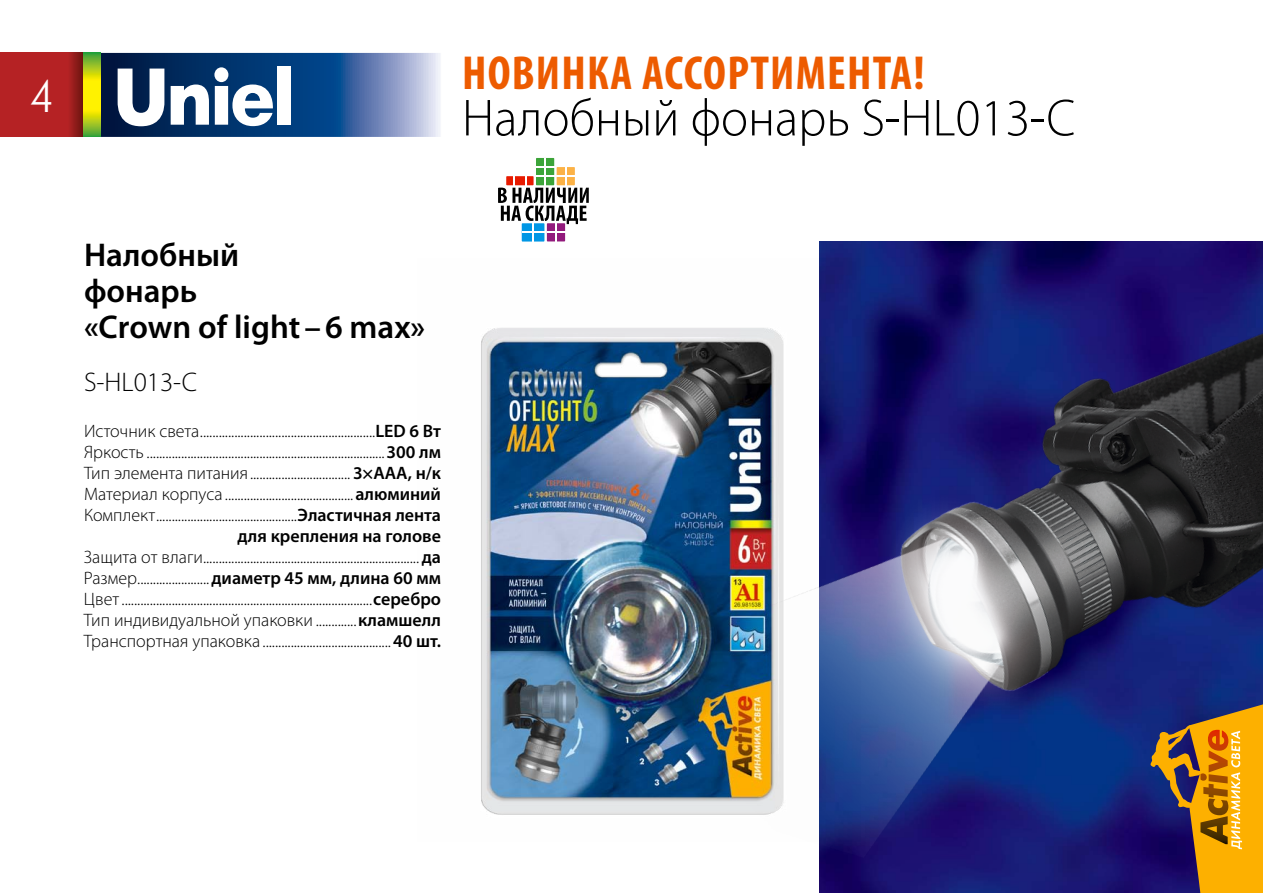
<style>
.page{position:relative;width:1263px;height:893px;background:#fff}
.page>*{position:absolute;margin:0;border:0;box-sizing:border-box;transform-origin:0 0}
.t1{font:300 52.5px "Myriad Pro";color:#000}
.t2{font:700 condensed 48px "Myriad Pro";letter-spacing:.025em;color:#ed5b00}
.t3{font:45px "Futuris Light C";color:#fff}
.t4{font:600 33px/36px "Myriad Pro";color:#000}
.t5{font:300 27px "Myriad Pro";color:#000}
.t6{font:300 18px/21px "Myriad Pro";color:#000;text-align:right}
.s1{font-weight:600}
</style>
<div class="page">
<svg style="left:101px;top:53px;width:321px;height:84px;background:#2f568c"></svg>
<svg style="left:118px;top:69px;width:46px;height:57px"></svg>
<svg style="left:171px;top:67px;width:102px;height:59px"></svg>
<div style="left:277px;top:66px;width:13px;height:59px;background:#fff"></div>
<svg style="left:0;top:53px;width:84px;height:84px;background:#ae2221"></svg>
<svg style="left:84px;top:53px;width:17px;height:84px"></svg>
<img style="left:422px;top:53px;width:841px;height:840px">
<img style="left:422px;top:259px;width:438px;height:583px">
<div style="left:536px;top:158px;width:18px;height:27px;background:#3ca439"></div>
<hr style="left:544px;top:158px;width:2px;height:27px;background:#fff">
<svg style="left:522px;top:223px;width:22px;height:19px"></svg>
<svg style="left:498px;top:166px;width:91px;height:75px"></svg>
<h3 class="t3" style="left:30px;top:74px;width:26px">4</h3>
<h2 class="t2" style="left:462px;top:43px;width:464px">НОВИНКА АССОРТИМЕНТА!</h2>
<h1 class="t1" style="left:462px;top:89px;width:615px">Налобный фонарь S-HL013-C</h1>
<h3 class="t4" style="left:84px;top:236px;width:343px">Налобный<br>фонарь<br>«Crown of light –6 max»</h3>
<h3 class="t5" style="left:84px;top:367px;width:115px">S-HL013-C</h3>
<p class="t6" style="left:84px;top:421px;width:359px">Источник света........................................................<span class="s1">LED 6 Вт </span>Яркость ............................................................................<span class="s1">300 лм </span>Тип элемента питания................................ <span class="s1">3×ААА, н/к </span>Материал корпуса .........................................<span class="s1">алюминий </span>Комплект.............................................<span class="s1">Эластичная лента для крепления на голове<br></span>Защита от влаги..................................................................... <span class="s1">да </span>Размер.......................<span class="s1">диаметр 45 мм, длина 60 мм </span>Цвет................................................................................<span class="s1">серебро </span>Тип индивидуальной упаковки .............<span class="s1">кламшелл </span>Транспортная упаковка .........................................<span class="s1">40 шт.</span></p>
</div>
